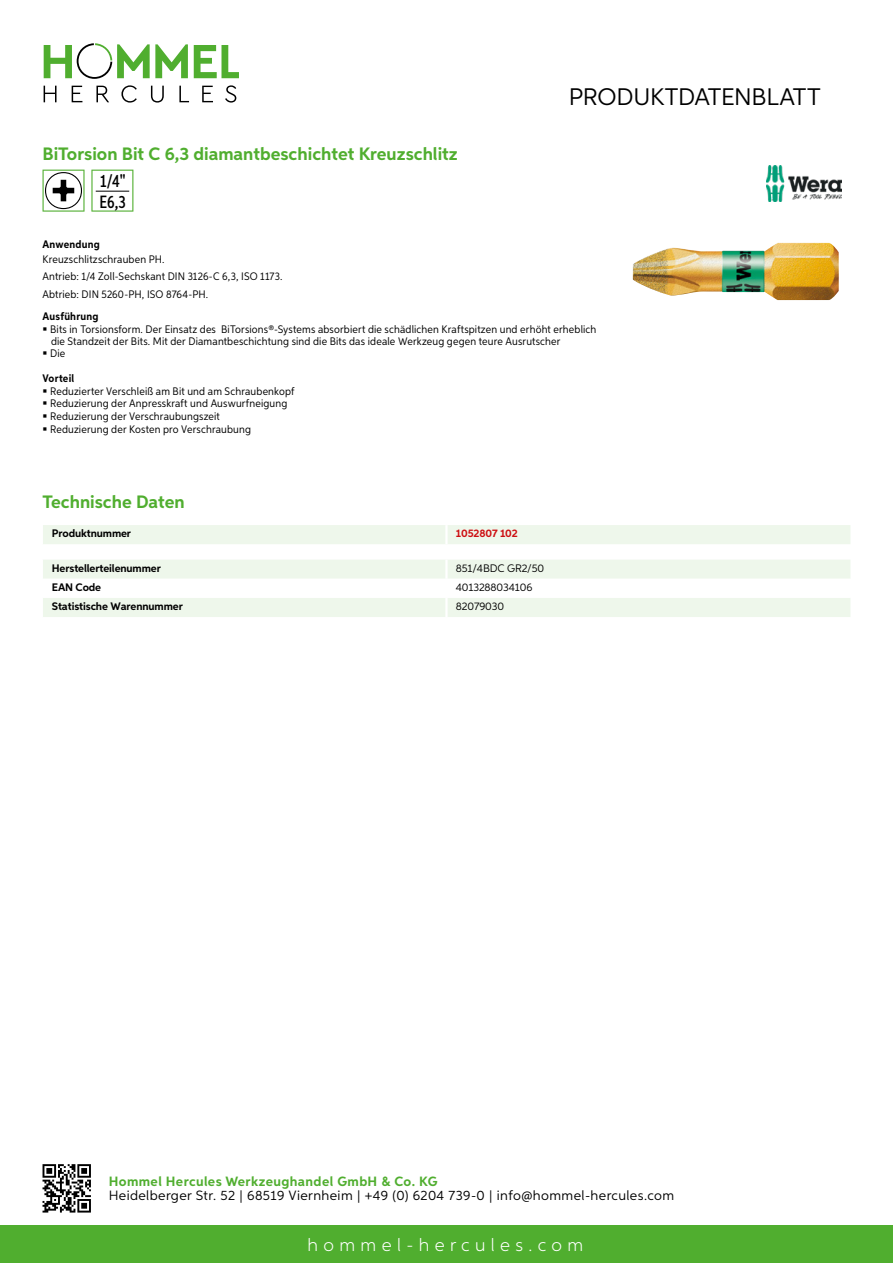
<style>
.page{position:relative;width:893px;height:1263px;background:#fff}
.page>*{position:absolute;margin:0;border:0;box-sizing:border-box;transform-origin:0 0}
.t1{font:24px "Aspira";letter-spacing:-.01em;color:#000}
.t2{font:700 18px "Aspira";color:#50ae2f}
.t3{font:300 18px "Aspira";letter-spacing:.3em;color:#fff}
.t4{font:500 17.85px/20.4px "Aspira XX Nar";color:#000}
.t5{font:13.5px "Aspira";letter-spacing:.03em;color:#000}
.t6{font:700 13.5px "Aspira";letter-spacing:.03em;color:#50ae2f}
.t7{font:10.95px/12.8px "Aspira Nar";letter-spacing:.015em;color:#000}
.t8{font:700 10.95px "Aspira";letter-spacing:-.01em;color:#000}
.t9{font:10.95px "Aspira";letter-spacing:-.01em;color:#000}
.t10{font:700 10.95px "Aspira Nar";letter-spacing:.02em;color:#000}
.t11{font:700 10.95px "Aspira";letter-spacing:-.01em;color:#cd1013}
</style>
<div class="page">
<div style="left:0;top:1226px;width:893px;height:37px;background:#50ae2f"></div>
<svg style="left:43px;top:1164px;width:48px;height:48px"></svg>
<svg style="left:194px;top:45px;width:45px;height:33px"></svg>
<svg style="left:44px;top:43px;width:144px;height:36px"></svg>
<svg style="left:44px;top:86px;width:13px;height:16px"></svg>
<svg style="left:72px;top:86px;width:10px;height:16px"></svg>
<svg style="left:96px;top:86px;width:13px;height:16px"></svg>
<svg style="left:121px;top:85px;width:16px;height:18px"></svg>
<svg style="left:151px;top:86px;width:13px;height:17px"></svg>
<svg style="left:179px;top:86px;width:10px;height:16px"></svg>
<svg style="left:202px;top:86px;width:11px;height:16px"></svg>
<svg style="left:225px;top:85px;width:11px;height:18px"></svg>
<div style="left:43px;top:525px;width:807px;height:19px;background:#eef7eb"></div>
<hr style="left:445px;top:525px;width:3px;height:19px;background:#fff">
<svg style="left:43px;top:560px;width:807px;height:57px"></svg>
<hr style="left:445px;top:598px;width:3px;height:19px;background:#fff">
<svg style="left:43px;top:170px;width:42px;height:42px"></svg>
<svg style="left:91px;top:170px;width:42px;height:42px"></svg>
<hr style="left:96px;top:191px;width:33px;height:1px;background:#000">
<img style="left:633px;top:243px;width:206px;height:57px">
<img style="left:766px;top:166px;width:76px;height:36px">
<h2 class="t2" style="left:43px;top:142px;width:417px">BiTorsion Bit C 6,3 diamantbeschichtet Kreuzschlitz</h2>
<h3 class="t4" style="left:100px;top:171px;width:28px">1/4"<br>E6,3</h3>
<h1 class="t1" style="left:569px;top:82px;width:253px">Produktdatenblatt</h1>
<p class="t10" style="left:43px;top:237px;width:59px">Anwendung</p>
<p class="t7" style="left:43px;top:250px;width:242px;line-height:17.5px">Kreuzschlitzschrauben PH.<br>Antrieb: 1/4 Zoll-Sechskant DIN 3126-C 6,3, ISO 1173.<br>Abtrieb: DIN 5260-PH, ISO 8764-PH.</p>
<p class="t10" style="left:43px;top:309px;width:58px">Ausführung</p>
<p class="t7" style="left:50px;top:322px;width:548px">Bits in Torsionsform. Der Einsatz des BiTorsions®-Systems absorbiert die schädlichen Kraftspitzen und erhöht erheblich die Standzeit der Bits. Mit der Diamantbeschichtung sind die Bits das ideale Werkzeug gegen teure Ausrutscher<br>Die</p>
<p class="t10" style="left:43px;top:371px;width:33px">Vorteil</p>
<p class="t7" style="left:50px;top:384px;width:246px">Reduzierter Verschleiß am Bit und am Schraubenkopf Reduzierung der Anpresskraft und Auswurfneigung Reduzierung der Verschraubungszeit<br>Reduzierung der Kosten pro Verschraubung</p>
<h2 class="t2" style="left:43px;top:491px;width:144px">Technische Daten</h2>
<p class="t8" style="left:52px;top:526px;width:81px">Produktnummer</p>
<p class="t11" style="left:456px;top:526px;width:63px">1052807 102</p>
<p class="t8" style="left:52px;top:561px;width:111px">Herstellerteilenummer</p>
<p class="t9" style="left:456px;top:561px;width:90px">851/4BDC GR2/50</p>
<p class="t8" style="left:52px;top:580px;width:51px">EAN Code</p>
<p class="t9" style="left:456px;top:580px;width:78px">4013288034106</p>
<p class="t8" style="left:52px;top:599px;width:132px">Statistische Warennummer</p>
<p class="t9" style="left:456px;top:599px;width:50px">82079030</p>
<p class="t6" style="left:109px;top:1172px;width:330px">Hommel Hercules Werkzeughandel GmbH &amp; Co. KG</p>
<p class="t5" style="left:109px;top:1187px;width:567px">Heidelberger Str. 52 | 68519 Viernheim | +49 (0) 6204 739-0 | info@hommel-hercules.com</p>
<h2 class="t3" style="left:307px;top:1234px;width:277px">hommel-hercules.com</h2>
</div>
